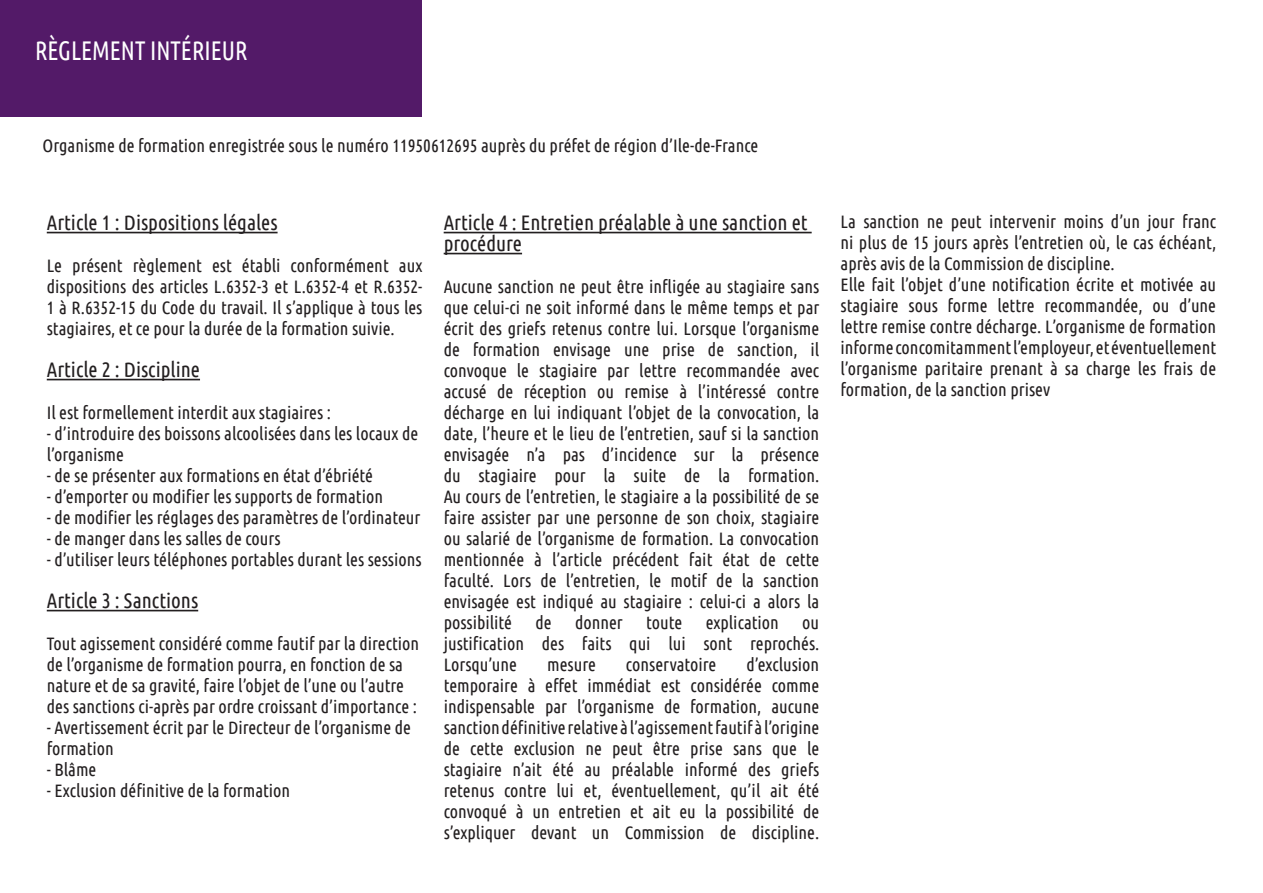
<style>
.page{position:relative;width:1263px;height:893px;background:#fff}
.page>*{position:absolute;margin:0;border:0;box-sizing:border-box;transform-origin:0 0}
.t1{font:27px "Ubuntu Condensed";color:#fff;scale:.9 1}
.t2{font:21px/21px "Ubuntu Condensed";color:#231f20}
.t3{font:18px/21px "Ubuntu Condensed";color:#231f20;text-align:justify}
</style>
<div class="page">
<div style="left:0;top:0;width:421px;height:117px;background:#531a68"></div>
<hr style="left:47px;top:232px;width:231px;height:1px;background:#231f20">
<hr style="left:47px;top:379px;width:153px;height:1px;background:#231f20">
<hr style="left:47px;top:610px;width:151px;height:1px;background:#231f20">
<hr style="left:444px;top:232px;width:368px;height:1px;background:#231f20">
<hr style="left:444px;top:253px;width:78px;height:1px;background:#231f20">
<p class="t1" style="left:35px;top:34px;width:238px">RÈGLEMENT INTÉRIEUR</p>
<p class="t3" style="left:43px;top:135px;width:717px">Organisme de formation enregistrée sous le numéro 11950612695 auprès du préfet de région d’Ile-de-France</p>
<p class="t2" style="left:47px;top:211px;width:232px">Article 1 : Dispositions légales</p>
<p class="t3" style="left:47px;top:254px;width:377px">Le présent règlement est établi conformément aux dispositions des articles L.6352-3 et L.6352-4 et R.6352- 1 à R.6352-15 du Code du travail. Il s’applique à tous les stagiaires, et ce pour la durée de la formation suivie.</p>
<p class="t2" style="left:47px;top:358px;width:155px">Article 2 : Discipline</p>
<p class="t3" style="left:47px;top:401px;width:286px">Il est formellement interdit aux stagiaires :</p>
<p class="t3" style="left:47px;top:422px;width:373px">- d’introduire des boissons alcoolisées dans les locaux de l’organisme</p>
<p class="t3" style="left:47px;top:464px;width:328px">- de se présenter aux formations en état d’ébriété</p>
<p class="t3" style="left:47px;top:485px;width:338px">- d’emporter ou modifier les supports de formation</p>
<p class="t3" style="left:47px;top:506px;width:375px">- de modifier les réglages des paramètres de l’ordinateur</p>
<p class="t3" style="left:47px;top:527px;width:235px">- de manger dans les salles de cours</p>
<p class="t3" style="left:47px;top:548px;width:376px">- d’utiliser leurs téléphones portables durant les sessions</p>
<p class="t2" style="left:47px;top:589px;width:153px">Article 3 : Sanctions</p>
<p class="t3" style="left:47px;top:632px;width:374px;text-align:left">Tout agissement considéré comme fautif par la direction de l’organisme de formation pourra, en fonction de sa nature et de sa gravité, faire l’objet de l’une ou l’autre des sanctions ci-après par ordre croissant d’importance :</p>
<p class="t3" style="left:47px;top:716px;width:366px">- Avertissement écrit par le Directeur de l’organisme de formation</p>
<p class="t3" style="left:47px;top:758px;width:51px">- Blâme</p>
<p class="t3" style="left:47px;top:779px;width:245px">- Exclusion définitive de la formation</p>
<p class="t2" style="left:444px;top:211px;width:365px">Article 4 : Entretien préalable à une sanction et procédure</p>
<p class="t3" style="left:444px;top:275px;width:377px">Aucune sanction ne peut être infligée au stagiaire sans que celui-ci ne soit informé dans le même temps et par écrit des griefs retenus contre lui. Lorsque l’organisme de formation envisage une prise de sanction, il convoque le stagiaire par lettre recommandée avec accusé de réception ou remise à l’intéressé contre décharge en lui indiquant l’objet de la convocation, la date, l’heure et le lieu de l’entretien, sauf si la sanction envisagée n’a pas d’incidence sur la présence du stagiaire pour la suite de la formation.<br>Au cours de l’entretien, le stagiaire a la possibilité de se faire assister par une personne de son choix, stagiaire ou salarié de l’organisme de formation. La convocation mentionnée à l’article précédent fait état de cette faculté. Lors de l’entretien, le motif de la sanction envisagée est indiqué au stagiaire : celui-ci a alors la possibilité</p>
<p class="t3" style="left:535px;top:611px;width:18px">de</p>
<p class="t3" style="left:575px;top:611px;width:49px">donner</p>
<p class="t3" style="left:646px;top:611px;width:38px">toute</p>
<p class="t3" style="left:706px;top:611px;width:75px">explication</p>
<p class="t3" style="left:444px;top:611px;width:377px;text-indent:359px">ou justification des faits qui lui sont reprochés.<br>Lorsqu’une</p>
<p class="t3" style="left:444px;top:653px;width:377px;text-indent:303px">d’exclusion temporaire à effet immédiat est considérée comme indispensable par l’organisme de formation, aucune sanction définitive relative à l’agissement fautif à l’origine de cette exclusion ne peut être prise sans que le stagiaire n’ait été au préalable informé des griefs retenus contre lui et, éventuellement, qu’il ait été convoqué à un entretien et ait eu la possibilité de s’expliquer devant un Commission de discipline.</p>
<p class="t3" style="left:547px;top:653px;width:50px">mesure</p>
<p class="t3" style="left:626px;top:653px;width:92px">conservatoire</p>
<p class="t3" style="left:840px;top:210px;width:377px">La sanction ne peut intervenir moins d’un jour franc ni plus de 15 jours après l’entretien où, le cas échéant, après avis de la Commission de discipline.</p>
<p class="t3" style="left:840px;top:273px;width:377px">Elle fait l’objet d’une notification écrite et motivée au stagiaire sous forme lettre recommandée, ou d’une lettre remise contre décharge. L’organisme de formation informe concomitamment l’employeur, et éventuellement l’organisme paritaire prenant à sa charge les frais de formation, de la sanction prisev</p>
</div>
